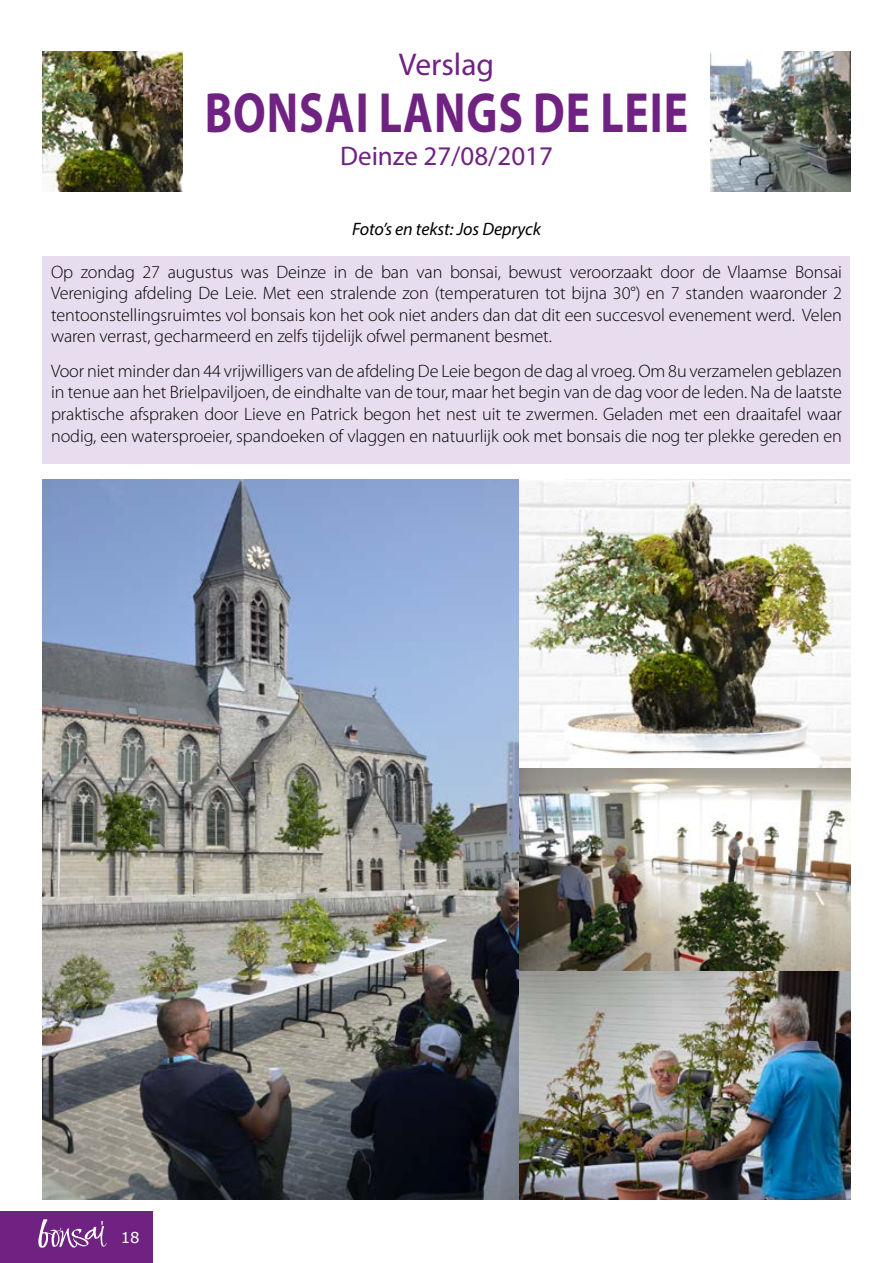
<style>
.page{position:relative;width:893px;height:1263px;background:#fff}
.page>*{position:absolute;margin:0;border:0;box-sizing:border-box;transform-origin:0 0}
.t1{font:700 57px "Myriad Pro";letter-spacing:.02em;color:#702283;scale:.8 1}
.t2{font:31.5px "Myriad Pro";color:#702283}
.t3{font:27px "Myriad Pro";color:#702283}
.t4{font:300 18px/21.6px "Myriad Pro";letter-spacing:-.005em;color:#000;text-align:justify}
.t5{font:italic 18px "Myriad Pro";letter-spacing:-.005em;color:#000}
.t6{font:15px "Verdana";color:#fff}
</style>
<div class="page">
<div style="left:0;top:1212px;width:153px;height:51px;background:#702283"></div>
<svg style="left:38px;top:1219px;width:69px;height:29px"></svg>
<img style="left:43px;top:51px;width:140px;height:140px">
<img style="left:710px;top:51px;width:140px;height:140px">
<div style="left:43px;top:256px;width:807px;height:207px;background:#e7ddef"></div>
<img style="left:43px;top:479px;width:807px;height:720px">
<h2 class="t2" style="left:399px;top:45px;width:97px">Verslag</h2>
<h1 class="t1" style="left:205px;top:75px;width:606px">BONSAI LANGS DE LEIE</h1>
<h3 class="t3" style="left:340px;top:139px;width:214px">Deinze 27/08/2017</h3>
<p class="t5" style="left:352px;top:218px;width:190px">Foto’s en tekst: Jos Depryck</p>
<p class="t4" style="left:51px;top:261px;width:792px">Op zondag 27 augustus was Deinze in de ban van bonsai, bewust veroorzaakt door de Vlaamse Bonsai Vereniging afdeling De Leie. Met een stralende zon (temperaturen tot bijna 30°) en 7 standen waaronder 2 tentoonstellingsruimtes vol bonsais kon het ook niet anders dan dat dit een succesvol evenement werd. Velen waren verrast, gecharmeerd en zelfs tijdelijk ofwel permanent besmet.</p>
<p class="t4" style="left:51px;top:360px;width:792px">Voor niet minder dan 44 vrijwilligers van de afdeling De Leie begon de dag al vroeg. Om 8u verzamelen geblazen in tenue aan het Brielpaviljoen, de eindhalte van de tour, maar het begin van de dag voor de leden. Na de laatste praktische afspraken door Lieve en Patrick begon het nest uit te zwermen. Geladen met een draaitafel waar nodig, een watersproeier, spandoeken of vlaggen en natuurlijk ook met bonsais die nog ter plekke gereden en</p>
<p class="t6" style="left:121px;top:1228px;width:21px">18</p>
</div>
